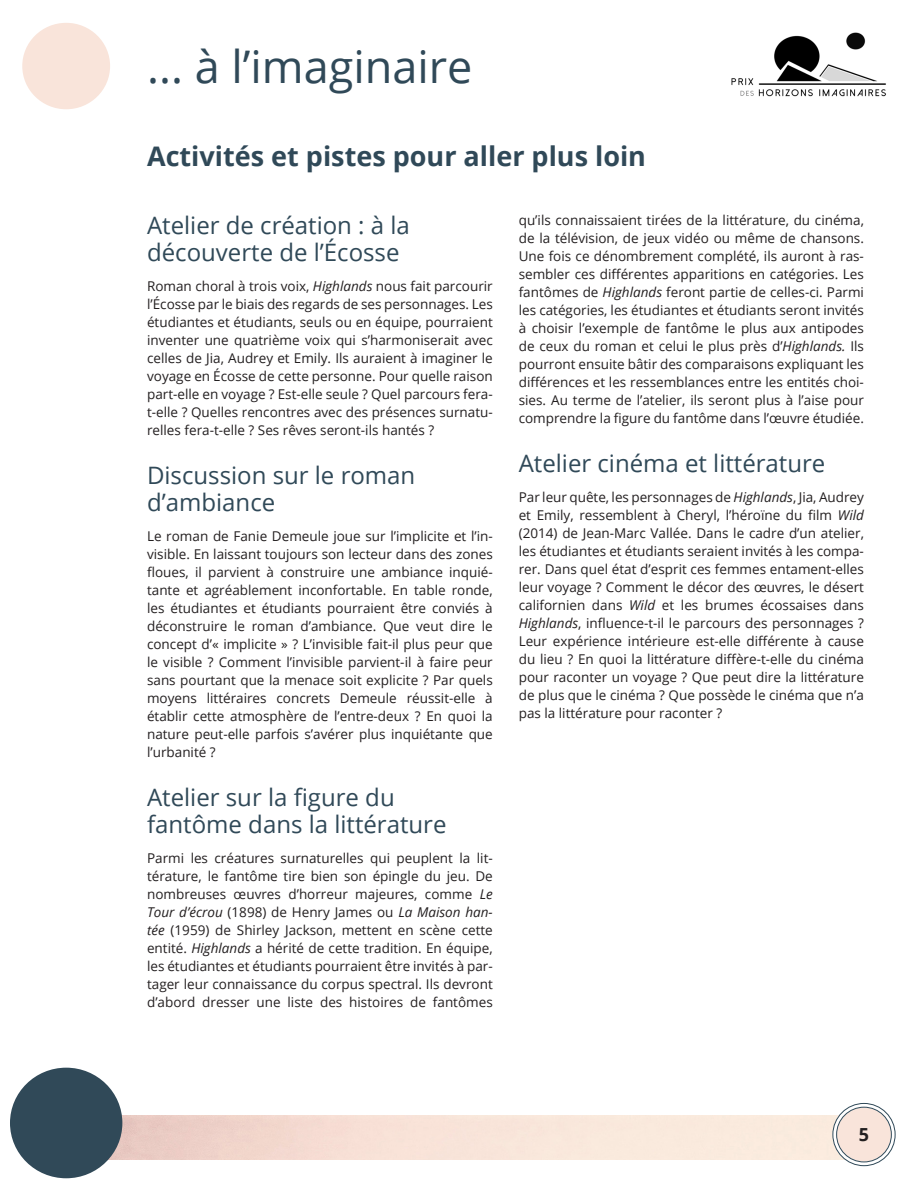
<style>
.page{position:relative;width:918px;height:1188px;background:#fff}
.page>*{position:absolute;margin:0;border:0;box-sizing:border-box;transform-origin:0 0}
.infos{font:45px "Open Sans";color:#304958}
.Titre{font:700 27px "Open Sans";color:#304958}
.Sous-titre{font:24px/27px "Open Sans";color:#304958}
.t1{font:700 18px "Open Sans";color:#231f20}
.Texte_courant{font:13.5px/18px "Open Sans";color:#231f20;text-align:justify}
.s1{font-style:italic}
</style>
<div class="page">
<img style="left:109px;top:1115px;width:742px;height:44px">
<div style="left:10px;top:1068px;width:112px;height:110px;background:#304958;border-radius:50%"></div>
<div style="left:837px;top:1107px;width:54px;height:55px;background:#f9e4da;border-radius:50%"></div>
<div style="left:832px;top:1103px;width:64px;height:63px;border:4px solid #fff;border-radius:50%"></div>
<div style="left:832px;top:1103px;width:64px;height:63px;border:1px solid #304958;border-radius:50%"></div>
<div style="left:836px;top:1107px;width:56px;height:55px;border:1px solid #304958;border-radius:50%"></div>
<div style="left:22px;top:23px;width:88px;height:86px;background:#f9e4da;border-radius:50%"></div>
<img style="left:731px;top:32px;width:155px;height:65px">
<p class="infos" style="left:147px;top:35px;width:327px">... à l’imaginaire</p>
<p class="Titre" style="left:147px;top:137px;width:500px">Activités et pistes pour aller plus loin</p>
<p class="Sous-titre" style="left:147px;top:211px;width:264px">Atelier de création : à la découverte de l’Écosse</p>
<p class="Texte_courant" style="left:147px;top:277px;width:347px">Roman choral à trois voix, <span class="s1">Highlands</span> nous fait parcourir l’Écosse par le biais des regards de ses personnages. Les étudiantes et étudiants, seuls ou en équipe, pourraient inventer une quatrième voix qui s’harmoniserait avec celles de Jia, Audrey et Emily. Ils auraient à imaginer le voyage en Écosse de cette personne. Pour quelle raison part-elle en voyage ? Est-elle seule ? Quel parcours fera&shy;t-elle ? Quelles rencontres avec des présences surnatu&shy;relles fera-t-elle ? Ses rêves seront-ils hantés ?</p>
<p class="Sous-titre" style="left:147px;top:461px;width:270px">Discussion sur le roman d’ambiance</p>
<p class="Texte_courant" style="left:147px;top:527px;width:347px">Le roman de Fanie Demeule joue sur l’implicite et l’in&shy;visible. En laissant toujours son lecteur dans des zones floues, il parvient à construire une ambiance inquié&shy;tante et agréablement inconfortable. En table ronde, les étudiantes et étudiants pourraient être conviés à déconstruire le roman d’ambiance. Que veut dire le concept d’« implicite » ? L’invisible fait-il plus peur que le visible ? Comment l’invisible parvient-il à faire peur sans pourtant que la menace soit explicite ? Par quels moyens littéraires concrets Demeule réussit-elle à établir cette atmosphère de l’entre-deux ? En quoi la nature peut-elle parfois s’avérer plus inquiétante que l’urbanité ?</p>
<p class="Sous-titre" style="left:147px;top:783px;width:301px">Atelier sur la figure du fantôme dans la littérature</p>
<p class="Texte_courant" style="left:147px;top:849px;width:347px">Parmi les créatures surnaturelles qui peuplent la lit&shy;térature, le fantôme tire bien son épingle du jeu. De nombreuses œuvres d’horreur majeures, comme <span class="s1">Le Tour d’écrou</span> (1898) de Henry James ou <span class="s1">La Maison han&shy;tée</span> (1959) de Shirley Jackson, mettent en scène cette entité. <span class="s1">Highlands</span> a hérité de cette tradition. En équipe, les étudiantes et étudiants pourraient être invités à par&shy;tager leur connaissance du corpus spectral. Ils devront d’abord dresser une liste des histoires de fantômes</p>
<p class="Texte_courant" style="left:519px;top:211px;width:347px">qu’ils connaissaient tirées de la littérature, du cinéma, de la télévision, de jeux vidéo ou même de chansons.<br>Une fois ce dénombrement complété, ils auront à ras&shy;sembler ces différentes apparitions en catégories. Les fantômes de <span class="s1">Highlands</span> feront partie de celles-ci. Parmi les catégories, les étudiantes et étudiants seront invités à choisir l’exemple de fantôme le plus aux antipodes de ceux du roman et celui le plus près d’<span class="s1">Highlands.</span> Ils pourront ensuite bâtir des comparaisons expliquant les différences et les ressemblances entre les entités choi&shy;sies. Au terme de l’atelier, ils seront plus à l’aise pour comprendre la figure du fantôme dans l’œuvre étudiée.</p>
<p class="Sous-titre" style="left:519px;top:449px;width:308px">Atelier cinéma et littérature</p>
<p class="Texte_courant" style="left:519px;top:488px;width:347px">Par leur quête, les personnages de <span class="s1">Highlands</span>, Jia, Audrey et Emily, ressemblent à Cheryl, l’héroïne du film <span class="s1">Wild </span>(2014) de Jean-Marc Vallée. Dans le cadre d’un atelier, les étudiantes et étudiants seraient invités à les compa&shy;rer. Dans quel état d’esprit ces femmes entament-elles leur voyage ? Comment le décor des œuvres, le désert californien dans <span class="s1">Wild</span> et les brumes écossaises dans <span class="s1">Highlands</span>, influence-t-il le parcours des personnages ?<br>Leur expérience intérieure est-elle différente à cause du lieu ? En quoi la littérature diffère-t-elle du cinéma pour raconter un voyage ? Que peut dire la littérature de plus que le cinéma ? Que possède le cinéma que n’a pas la littérature pour raconter ?</p>
<h3 class="t1" style="left:859px;top:1122px;width:12px">5</h3>
</div>
